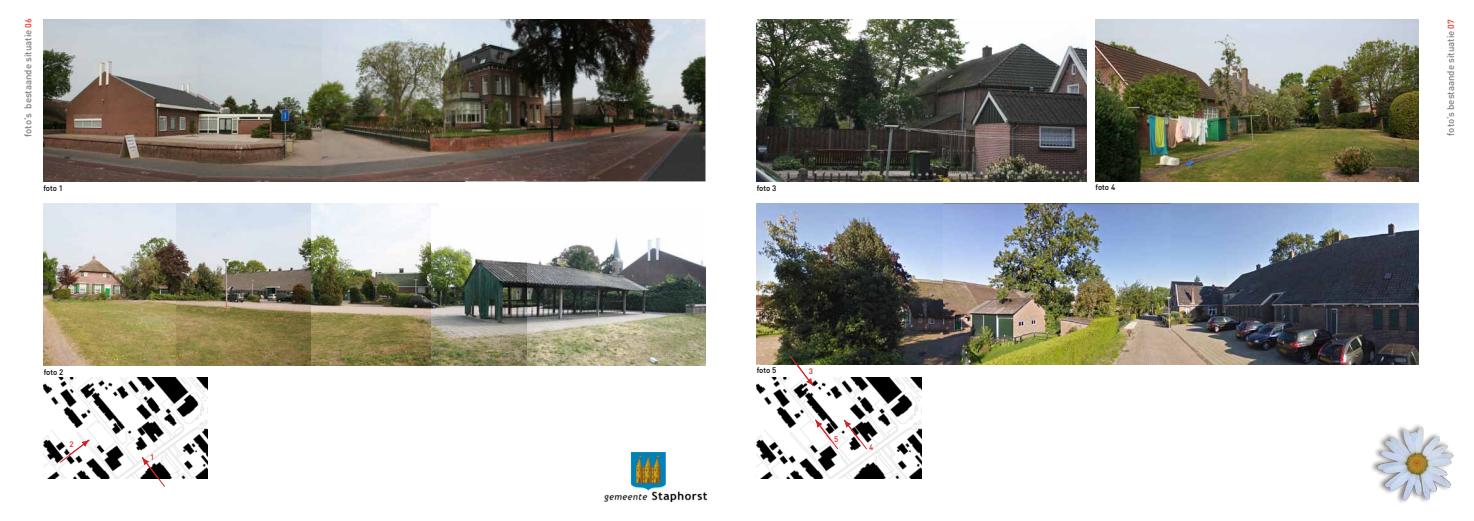
<style>
.page{position:relative;width:1474px;height:521px;background:#fff}
.page>*{position:absolute;margin:0;border:0;box-sizing:border-box;transform-origin:0 0}
.t1{font:500 9.62px "DIN";color:#808285}
.t2{font:500 7.88px "DIN";letter-spacing:-.005em;color:#000}
.t3{font:500 7.88px "DIN";color:#d2232a}
.s1{font-size:8.75px;color:#ee3124}
</style>
<div class="page">
<img style="left:587px;top:19px;width:118px;height:162px">
<img style="left:43px;top:19px;width:155px;height:162px">
<img style="left:198px;top:19px;width:123px;height:162px">
<img style="left:321px;top:19px;width:266px;height:162px">
<img style="left:44px;top:203px;width:132px;height:162px">
<img style="left:176px;top:203px;width:135px;height:162px">
<img style="left:311px;top:203px;width:128px;height:162px">
<img style="left:432px;top:207px;width:95px;height:158px">
<img style="left:527px;top:237px;width:178px;height:128px">
<img style="left:44px;top:378px;width:164px;height:100px">
<svg style="left:140px;top:455px;width:26px;height:32px"></svg>
<svg style="left:59px;top:438px;width:33px;height:26px"></svg>
<img style="left:756px;top:20px;width:330px;height:161px">
<img style="left:1095px;top:20px;width:323px;height:161px">
<img style="left:756px;top:203px;width:187px;height:162px">
<img style="left:943px;top:203px;width:228px;height:162px">
<img style="left:1171px;top:203px;width:161px;height:162px">
<img style="left:1332px;top:203px;width:86px;height:162px">
<img style="left:756px;top:378px;width:165px;height:100px">
<svg style="left:813px;top:417px;width:55px;height:33px"></svg>
<svg style="left:789px;top:355px;width:26px;height:33px"></svg>
<div style="left:1368px;top:422px;width:86px;height:83px;background:#000;opacity:.5"></div>
<img style="left:1377px;top:427px;width:43px;height:64px">
<img style="left:604px;top:452px;width:102px;height:50px">
<p class="t1" style="left:22px;top:137px;width:120px;rotate:-90deg">foto’s bestaande situatie <span class="s1">06</span></p>
<p class="t2" style="left:43px;top:183px;width:21px">foto 1</p>
<p class="t2" style="left:44px;top:367px;width:21px">foto 2</p>
<p class="t3" style="left:69px;top:439px;width:6px">2</p>
<p class="t3" style="left:150px;top:452px;width:6px">1</p>
<p class="t2" style="left:756px;top:183px;width:21px">foto 3</p>
<p class="t2" style="left:756px;top:365px;width:21px">foto 5</p>
<p class="t3" style="left:808px;top:366px;width:6px">3</p>
<p class="t3" style="left:834px;top:434px;width:6px">5</p>
<p class="t3" style="left:869px;top:442px;width:6px">4</p>
<p class="t2" style="left:1095px;top:182px;width:21px">foto 4</p>
<p class="t1" style="left:1444px;top:136px;width:118px;rotate:-90deg">foto’s bestaande situatie <span class="s1">07</span></p>
</div>
